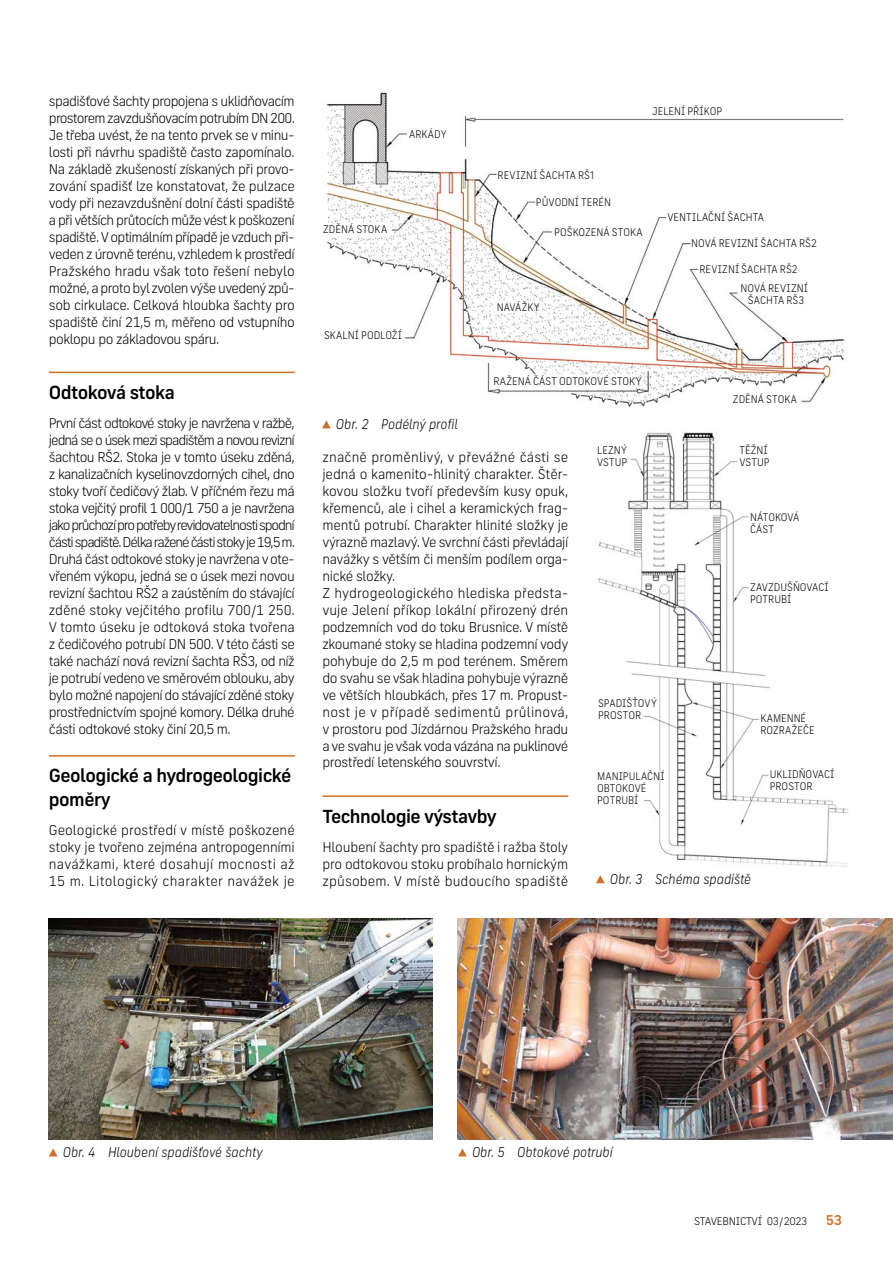
<style>
.page{position:relative;width:893px;height:1263px;background:#fff}
.page>*{position:absolute;margin:0;border:0;box-sizing:border-box;transform-origin:0 0}
.t1{font:500 18px/24px "New Frank";letter-spacing:-.03em;color:#000}
.t2{font:300 13.5px/17px "New Frank";letter-spacing:-.03em;color:#000;text-align:justify}
.t3{font:italic 300 13.5px "New Frank";letter-spacing:-.005em;color:#000;scale:.95 1}
.t4{font:500 13.5px "New Frank";color:#cf7026}
.t5{font:300 10.5px/12px "New Frank";color:#000;scale:.95 1}
.t6{font:300 10.5px "New Frank";letter-spacing:-.03em;color:#000}
</style>
<div class="page">
<img style="left:322px;top:92px;width:522px;height:337px">
<img style="left:592px;top:422px;width:256px;height:445px">
<hr style="left:49px;top:372px;width:246px;height:1px;background:#cf7026">
<hr style="left:49px;top:755px;width:246px;height:2px;background:#cf7026">
<hr style="left:322px;top:795px;width:246px;height:2px;background:#cf7026">
<svg style="left:322px;top:420px;width:9px;height:8px"></svg>
<svg style="left:49px;top:1148px;width:9px;height:8px"></svg>
<svg style="left:458px;top:1148px;width:9px;height:8px"></svg>
<svg style="left:596px;top:875px;width:9px;height:8px"></svg>
<img style="left:457px;top:918px;width:436px;height:221px">
<img style="left:49px;top:918px;width:384px;height:221px">
<p class="t2" style="left:49px;top:93px;width:248px">spadišťové šachty propojena s uklidňovacím prostorem zavzdušňovacím potrubím DN 200.<br>Je třeba uvést, že na tento prvek se v minu&shy;losti při návrhu spadiště často zapomínalo.<br>Na základě zkušeností získaných při provo&shy;zování spadišť lze konstatovat, že pulzace vody při nezavzdušnění dolní části spadiště a při větších průtocích může vést k poškození spadiště. V optimálním případě je vzduch při&shy;veden z úrovně terénu, vzhledem k prostředí Pražského hradu však toto řešení nebylo možné, a proto byl zvolen výše uvedený způ&shy;sob cirkulace. Celková hloubka šachty pro spadiště činí 21,5 m, měřeno od vstupního poklopu po základovou spáru.</p>
<h1 class="t1" style="left:49px;top:381px;width:127px">Odtoková stoka</h1>
<p class="t2" style="left:49px;top:415px;width:248px">První část odtokové stoky je navržena v ražbě, jedná se o úsek mezi spadištěm a novou revizní šachtou RŠ2. Stoka je v tomto úseku zděná, z kanalizačních kyselinovzdorných cihel, dno stoky tvoří čedičový žlab. V příčném řezu má stoka vejčitý profil 1 000/1 750 a je navržena jako průchozí pro potřeby revidovatelnosti spodní části spadiště. Délka ražené části stoky je 19,5 m.<br>Druhá část odtokové stoky je navržena v ote&shy;vřeném výkopu, jedná se o úsek mezi novou revizní šachtou RŠ2 a zaústěním do stávající zděné stoky vejčitého profilu 700/1 250.<br>V tomto úseku je odtoková stoka tvořena z čedičového potrubí DN 500. V této části se také nachází nová revizní šachta RŠ3, od níž je potrubí vedeno ve směrovém oblouku, aby bylo možné napojení do stávající zděné stoky prostřednictvím spojné komory. Délka druhé části odtokové stoky činí 20,5 m.</p>
<h1 class="t1" style="left:49px;top:763px;width:244px">Geologické a hydrogeologické poměry</h1>
<p class="t2" style="left:49px;top:822px;width:247px">Geologické prostředí v místě poškozené stoky je tvořeno zejména antropogenními navážkami, které dosahují mocnosti až 15 m. Litologický charakter navážek je</p>
<p class="t5" style="left:409px;top:128px;width:41px">ARKÁDY</p>
<p class="t5" style="left:323px;top:223px;width:69px">ZDĚNÁ STOKA</p>
<p class="t5" style="left:324px;top:329px;width:84px">SKALNÍ PODLOŽÍ</p>
<p class="t3" style="left:336px;top:419px;width:130px">Obr. 2 Podélný profil</p>
<p class="t5" style="left:652px;top:105px;width:75px">JELENÍ PŘÍKOP</p>
<p class="t5" style="left:498px;top:169px;width:103px">REVIZNÍ ŠACHTA RŠ1</p>
<p class="t5" style="left:536px;top:196px;width:81px">PŮVODNÍ TERÉN</p>
<p class="t5" style="left:554px;top:226px;width:95px">POŠKOZENÁ STOKA</p>
<p class="t5" style="left:497px;top:301px;width:47px">NAVÁŽKY</p>
<p class="t5" style="left:667px;top:211px;width:103px">VENTILAČNÍ ŠACHTA</p>
<p class="t5" style="left:691px;top:237px;width:134px">NOVÁ REVIZNÍ ŠACHTA RŠ2</p>
<p class="t5" style="left:741px;top:282px;width:72px;text-align:center">NOVÁ REVIZNÍ<br>ŠACHTA RŠ3</p>
<p class="t5" style="left:699px;top:263px;width:105px">REVIZNÍ ŠACHTA RŠ2</p>
<p class="t5" style="left:493px;top:375px;width:158px">RAŽENÁ ČÁST ODTOKOVÉ STOKY</p>
<p class="t5" style="left:733px;top:393px;width:69px">ZDĚNÁ STOKA</p>
<p class="t2" style="left:322px;top:449px;width:248px;text-align:left">značně proměnlivý, v převážné části se jedná o kamenito-hlinitý charakter. Štěr&shy;kovou složku tvoří především kusy opuk, křemenců, ale i cihel a keramických frag&shy;mentů potrubí. Charakter hlinité složky je výrazně mazlavý. Ve svrchní části převládají navážky s větším či menším podílem orga&shy;nické složky.<br>Z hydrogeologického hlediska předsta&shy;vuje Jelení příkop lokální přirozený drén podzemních vod do toku Brusnice. V místě zkoumané stoky se hladina podzemní vody pohybuje do 2,5 m pod terénem. Směrem do svahu se však hladina pohybuje výrazně ve větších hloubkách, přes 17 m. Propust&shy;nost je v případě sedimentů průlinová, v prostoru pod Jízdárnou Pražského hradu a ve svahu je však voda vázána na puklinové prostředí letenského souvrství.</p>
<h1 class="t1" style="left:322px;top:805px;width:176px">Technologie výstavby</h1>
<p class="t2" style="left:322px;top:838px;width:247px">Hloubení šachty pro spadiště i ražba štoly pro odtokovou stoku probíhalo hornickým způsobem. V místě budoucího spadiště</p>
<p class="t5" style="left:597px;top:444px;width:33px">LEZNÝ<br>VSTUP</p>
<p class="t5" style="left:598px;top:697px;width:64px">SPADIŠŤOVÝ<br>PROSTOR</p>
<p class="t5" style="left:597px;top:770px;width:72px">MANIPULAČNÍ<br>OBTOKOVÉ<br>POTRUBÍ</p>
<p class="t5" style="left:739px;top:444px;width:33px">TĚŽNÍ<br>VSTUP</p>
<p class="t5" style="left:750px;top:511px;width:54px">NÁTOKOVÁ<br>ČÁST</p>
<p class="t5" style="left:750px;top:580px;width:84px">ZAVZDUŠŇOVACÍ<br>POTRUBÍ</p>
<p class="t5" style="left:760px;top:711px;width:59px">KAMENNÉ<br>ROZRAŽEČE</p>
<p class="t5" style="left:770px;top:768px;width:70px">UKLIDŇOVACÍ<br>PROSTOR</p>
<p class="t3" style="left:610px;top:873px;width:150px">Obr. 3 Schéma spadiště</p>
<p class="t3" style="left:63px;top:1147px;width:212px">Obr. 4 Hloubení spadišťové šachty</p>
<p class="t3" style="left:472px;top:1147px;width:150px">Obr. 5 Obtokové potrubí</p>
<p class="t6" style="left:694px;top:1215px;width:115px">STAVEBNICTVÍ 03 / 2023</p>
<p class="t4" style="left:826px;top:1212px;width:17px">53</p>
</div>
